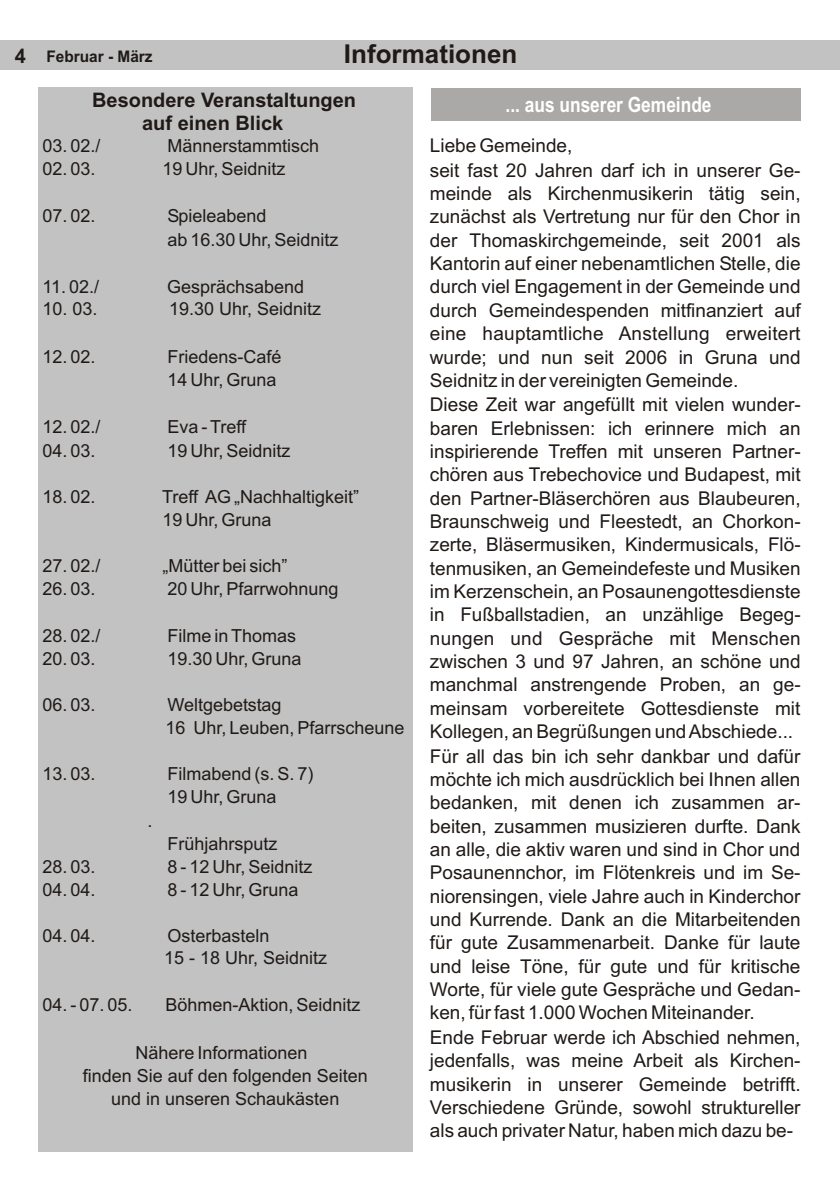
<style>
.page{position:relative;width:840px;height:1192px;background:#fff}
.page>*{position:absolute;margin:0;border:0;box-sizing:border-box;transform-origin:0 0}
.t1{font:700 26px "Arial";color:#1f1a17}
.t2{font:700 21.2px "Arial Narrow";color:#fff}
.t3{font:700 20px/22.4px "Arial";color:#1f1a17}
.t4{font:19px/23.4px "Arial";color:#1f1a17}
.t5{font:18px/23.2px "Arial";color:#1f1a17}
.t6{font:700 16px "Arial";color:#1f1a17;scale:.96 1}
.s1{font-size:20px}
</style>
<div class="page">
<div style="left:432px;top:88px;width:369px;height:33px;background:#aba8a8"></div>
<div style="left:39px;top:87px;width:374px;height:1065px;background:#c2c2c2"></div>
<div style="left:0;top:40px;width:840px;height:30px;background:#c2c2c2"></div>
<h1 class="t1" style="left:344px;top:44px;width:175px">Informationen</h1>
<p class="t3" style="left:142px;top:91px;width:215px;text-indent:-50px">Besondere Veranstaltungen auf einen Blick</p>
<p class="t6" style="left:15px;top:50px;width:145px"><span class="s1">4</span> Februar - März</p>
<p class="t2" style="left:506px;top:97px;width:207px">... aus unserer Gemeinde</p>
<p class="t5" style="left:42px;top:135px;width:60px">03. 02./</p>
<p class="t5" style="left:167px;top:135px;width:153px">Männerstammtisch</p>
<p class="t5" style="left:42px;top:159px;width:55px">02. 03.</p>
<p class="t5" style="left:162px;top:159px;width:125px">19 Uhr, Seidnitz</p>
<p class="t5" style="left:42px;top:206px;width:55px">07. 02.</p>
<p class="t5" style="left:167px;top:206px;width:173px">Spieleabend<br>ab 16.30 Uhr, Seidnitz</p>
<p class="t5" style="left:42px;top:277px;width:58px">11. 02./</p>
<p class="t5" style="left:167px;top:277px;width:139px">Gesprächsabend</p>
<p class="t5" style="left:42px;top:299px;width:57px">10. 03.</p>
<p class="t5" style="left:169px;top:299px;width:154px">19.30 Uhr, Seidnitz</p>
<p class="t5" style="left:42px;top:346px;width:55px">12. 02.</p>
<p class="t5" style="left:167px;top:346px;width:116px">Friedens-Café<br>14 Uhr, Gruna</p>
<p class="t5" style="left:42px;top:417px;width:60px">12. 02./</p>
<p class="t5" style="left:167px;top:417px;width:80px">Eva - Treff</p>
<p class="t5" style="left:42px;top:440px;width:55px">04. 03.</p>
<p class="t5" style="left:167px;top:440px;width:125px">19 Uhr, Seidnitz</p>
<p class="t5" style="left:42px;top:486px;width:55px">18. 02.</p>
<p class="t5" style="left:162px;top:486px;width:199px">Treff AG „Nachhaltigkeit”<br>19 Uhr, Gruna</p>
<p class="t5" style="left:42px;top:556px;width:60px">27. 02./</p>
<p class="t5" style="left:162px;top:556px;width:127px">„Mütter bei sich”</p>
<p class="t5" style="left:42px;top:579px;width:55px">26. 03.</p>
<p class="t5" style="left:167px;top:579px;width:173px">20 Uhr, Pfarrwohnung</p>
<p class="t5" style="left:42px;top:625px;width:60px">28. 02./</p>
<p class="t5" style="left:167px;top:625px;width:130px">Filme in Thomas</p>
<p class="t5" style="left:42px;top:648px;width:55px">20. 03.</p>
<p class="t5" style="left:167px;top:648px;width:136px">19.30 Uhr, Gruna</p>
<p class="t5" style="left:42px;top:695px;width:55px">06. 03.</p>
<p class="t5" style="left:165px;top:695px;width:241px">Weltgebetstag<br>16 Uhr, Leuben, Pfarrscheune</p>
<p class="t5" style="left:42px;top:764px;width:55px">13. 03.</p>
<p class="t5" style="left:167px;top:764px;width:148px">Filmabend (s. S. 7)<br>19 Uhr, Gruna</p>
<p class="t5" style="left:147px;top:810px;width:7px">.</p>
<p class="t5" style="left:167px;top:833px;width:112px">Frühjahrsputz</p>
<p class="t5" style="left:42px;top:857px;width:55px">28. 03.</p>
<p class="t5" style="left:167px;top:857px;width:147px">8 - 12 Uhr, Seidnitz</p>
<p class="t5" style="left:42px;top:880px;width:55px">04. 04.</p>
<p class="t5" style="left:167px;top:880px;width:133px">8 - 12 Uhr, Gruna</p>
<p class="t5" style="left:42px;top:926px;width:55px">04. 04.</p>
<p class="t5" style="left:164px;top:926px;width:165px;line-height:22.2px">Osterbasteln<br>15 - 18 Uhr, Seidnitz</p>
<p class="t5" style="left:42px;top:994px;width:92px">04. - 07. 05.</p>
<p class="t5" style="left:165px;top:994px;width:197px">Böhmen-Aktion, Seidnitz</p>
<p class="t5" style="left:83px;top:1043px;width:287px;text-align:center">Nähere Informationen<br>finden Sie auf den folgenden Seiten und in unseren Schaukästen</p>
<p class="t4" style="left:430px;top:136px;width:373px">Liebe Gemeinde,<br>seit fast 20 Jahren darf ich in unserer Ge&shy;meinde als Kirchenmusikerin tätig sein, zunächst als Vertretung nur für den Chor in der Thomaskirchgemeinde, seit 2001 als Kantorin auf einer nebenamtlichen Stelle, die durch viel Engagement in der Gemeinde und durch Gemeindespenden mitfinanziert auf eine hauptamtliche Anstellung erweitert wurde; und nun seit 2006 in Gruna und Seidnitz in der vereinigten Gemeinde.<br>Diese Zeit war angefüllt mit vielen wunder&shy;baren Erlebnissen: ich erinnere mich an inspirierende Treffen mit unseren Partner&shy;chören aus Trebechovice und Budapest, mit den Partner-Bläserchören aus Blaubeuren, Braunschweig und Fleestedt, an Chorkon&shy;zerte, Bläsermusiken, Kindermusicals, Flö&shy;tenmusiken, an Gemeindefeste und Musiken im Kerzenschein, an Posaunengottesdienste in Fußballstadien, an unzählige Begeg&shy;nungen und Gespräche mit Menschen zwischen 3 und 97 Jahren, an schöne und manchmal anstrengende Proben, an ge&shy;meinsam vorbereitete Gottesdienste mit Kollegen, an Begrüßungen und Abschiede...<br>Für all das bin ich sehr dankbar und dafür möchte ich mich ausdrücklich bei Ihnen allen bedanken, mit denen ich zusammen ar&shy;beiten, zusammen musizieren durfte. Dank an alle, die aktiv waren und sind in Chor und Posaunennchor, im Flötenkreis und im Se&shy;niorensingen, viele Jahre auch in Kinderchor und Kurrende. Dank an die Mitarbeitenden für gute Zusammenarbeit. Danke für laute und leise Töne, für gute und für kritische Worte, für viele gute Gespräche und Gedan&shy;ken, für fast 1.000 Wochen Miteinander.<br>Ende Februar werde ich Abschied nehmen, jedenfalls, was meine Arbeit als Kirchen&shy;musikerin in unserer Gemeinde betrifft.<br>Verschiedene Gründe, sowohl struktureller als auch privater Natur, haben mich dazu be-</p>
</div>
